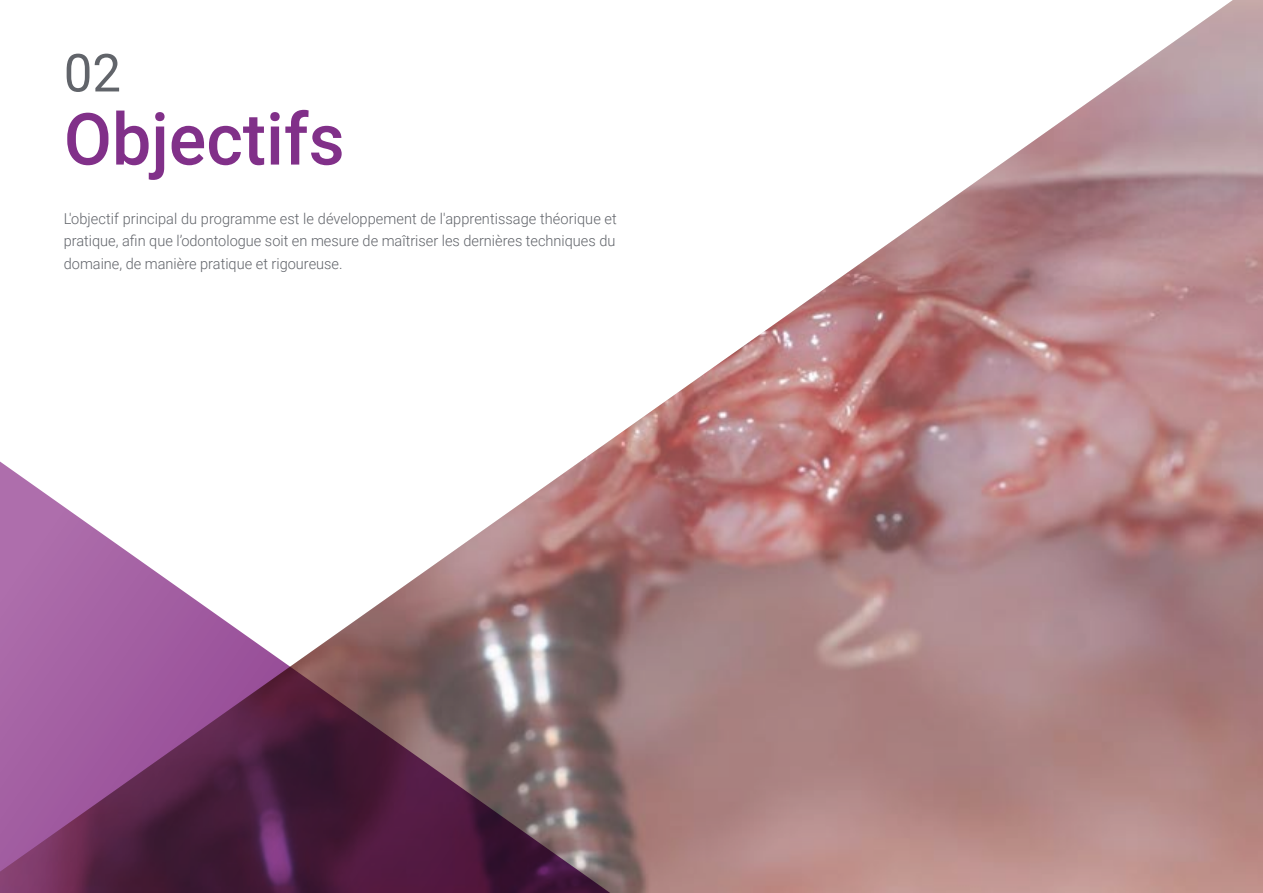
<style>
.page{position:relative;width:1263px;height:893px;background:#fff}
.page>*{position:absolute;margin:0;border:0;box-sizing:border-box;transform-origin:0 0}
.t1{font:500 72px "Roboto";color:#813089}
.t2{font:52.5px "Roboto";color:#61646a}
.t3{font:300 15px/22.5px "Roboto";color:#61646a;text-align:justify}
</style>
<div class="page">
<img style="left:602px;top:0;width:661px;height:893px">
<svg style="left:0;top:446px;width:640px;height:447px"></svg>
<h2 class="t2" style="left:64px;top:36px;width:59px">02</h2>
<h1 class="t1" style="left:64px;top:89px;width:282px">Objectifs</h1>
<p class="t3" style="left:64px;top:207px;width:554px">L'objectif principal du programme est le développement de l'apprentissage théorique et pratique, afin que l’odontologue soit en mesure de maîtriser les dernières techniques du domaine, de manière pratique et rigoureuse.</p>
</div>
